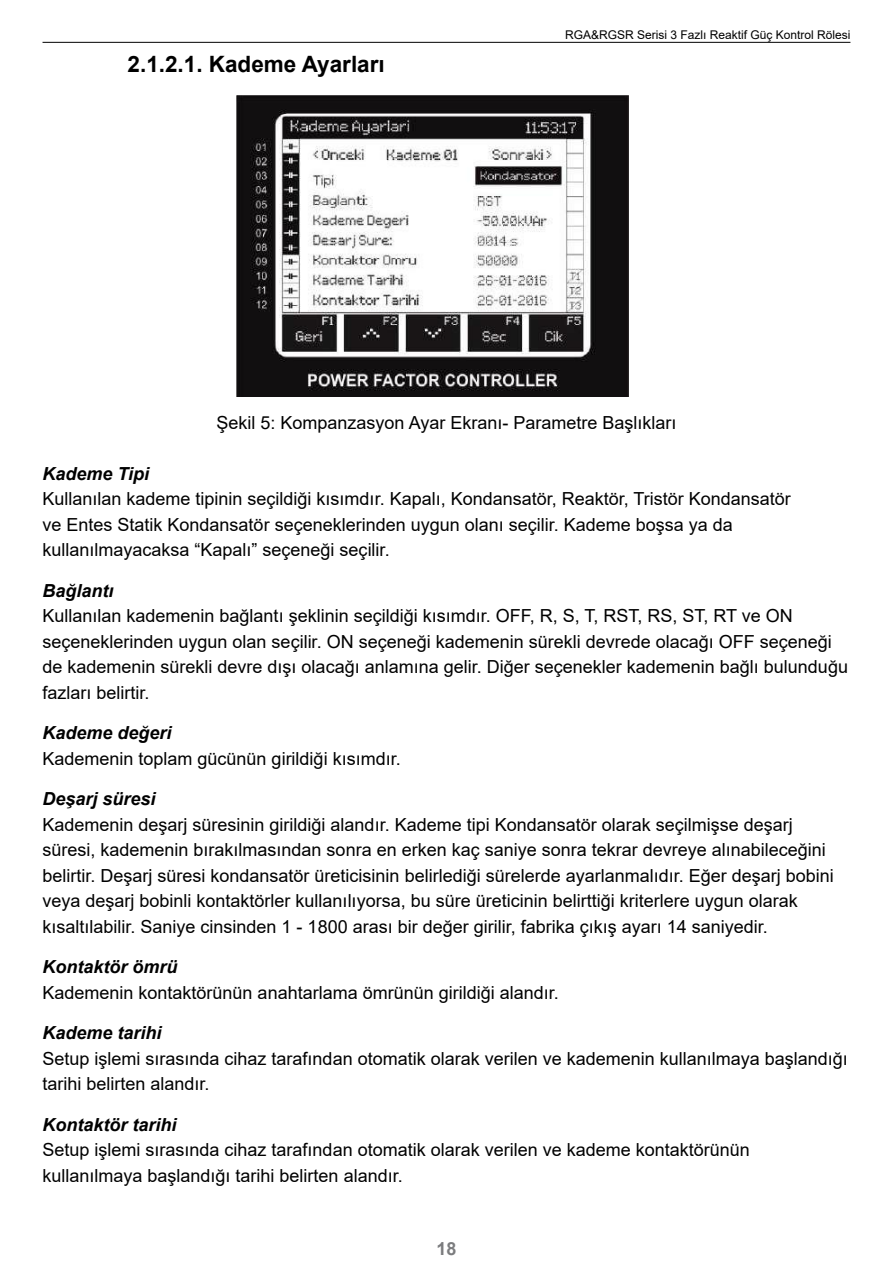
<style>
.page{position:relative;width:893px;height:1263px;background:#fff}
.page>*{position:absolute;margin:0;border:0;box-sizing:border-box;transform-origin:0 0}
.t1{font:700 22.5px "Arial";color:#000}
.t2{font:18px/25.5px "Arial";color:#000}
.t3{font:italic 700 18px "Arial";color:#000}
.t4{font:700 18px "Arial";color:#7b7c7e}
.t5{font:12px "Arial";color:#000}
</style>
<div class="page">
<hr style="left:43px;top:42px;width:807px;height:1px;background:#000">
<img style="left:236px;top:96px;width:393px;height:301px">
<p class="t1" style="left:128px;top:48px;width:259px">2.1.2.1. Kademe Ayarları</p>
<p class="t5" style="left:565px;top:26px;width:287px">RGA&amp;RGSR Serisi 3 Fazlı Reaktif Güç Kontrol Rölesi</p>
<p class="t2" style="left:217px;top:409px;width:461px">Şekil 5: Kompanzasyon Ayar Ekranı- Parametre Başlıkları</p>
<p class="t3" style="left:43px;top:461px;width:108px">Kademe Tipi</p>
<p class="t2" style="left:43px;top:486px;width:750px">Kullanılan kademe tipinin seçildiği kısımdır. Kapalı, Kondansatör, Reaktör, Tristör Kondansatör ve Entes Statik Kondansatör seçeneklerinden uygun olanı seçilir. Kademe boşsa ya da kullanılmayacaksa “Kapalı” seçeneği seçilir.</p>
<p class="t3" style="left:43px;top:578px;width:73px">Bağlantı</p>
<p class="t2" style="left:43px;top:603px;width:807px">Kullanılan kademenin bağlantı şeklinin seçildiği kısımdır. OFF, R, S, T, RST, RS, ST, RT ve ON seçeneklerinden uygun olan seçilir. ON seçeneği kademenin sürekli devrede olacağı OFF seçeneği de kademenin sürekli devre dışı olacağı anlamına gelir. Diğer seçenekler kademenin bağlı bulunduğu fazları belirtir.</p>
<p class="t3" style="left:43px;top:721px;width:131px">Kademe değeri</p>
<p class="t2" style="left:43px;top:746px;width:360px">Kademenin toplam gücünün girildiği kısımdır.</p>
<p class="t3" style="left:43px;top:787px;width:115px">Deşarj süresi</p>
<p class="t2" style="left:43px;top:812px;width:793px">Kademenin deşarj süresinin girildiği alandır. Kademe tipi Kondansatör olarak seçilmişse deşarj süresi, kademenin bırakılmasından sonra en erken kaç saniye sonra tekrar devreye alınabileceğini belirtir. Deşarj süresi kondansatör üreticisinin belirlediği sürelerde ayarlanmalıdır. Eğer deşarj bobini veya deşarj bobinli kontaktörler kullanılıyorsa, bu süre üreticinin belirttiği kriterlere uygun olarak kısaltılabilir. Saniye cinsinden 1 - 1800 arası bir değer girilir, fabrika çıkış ayarı 14 saniyedir.</p>
<p class="t3" style="left:43px;top:955px;width:136px">Kontaktör ömrü</p>
<p class="t2" style="left:43px;top:980px;width:518px">Kademenin kontaktörünün anahtarlama ömrünün girildiği alandır.</p>
<p class="t3" style="left:43px;top:1021px;width:121px">Kademe tarihi</p>
<p class="t2" style="left:43px;top:1046px;width:807px">Setup işlemi sırasında cihaz tarafından otomatik olarak verilen ve kademenin kullanılmaya başlandığı tarihi belirten alandır.</p>
<p class="t3" style="left:43px;top:1112px;width:136px">Kontaktör tarihi</p>
<p class="t2" style="left:43px;top:1137px;width:709px">Setup işlemi sırasında cihaz tarafından otomatik olarak verilen ve kademe kontaktörünün kullanılmaya başlandığı tarihi belirten alandır.</p>
<p class="t4" style="left:436px;top:1236px;width:22px">18</p>
</div>
